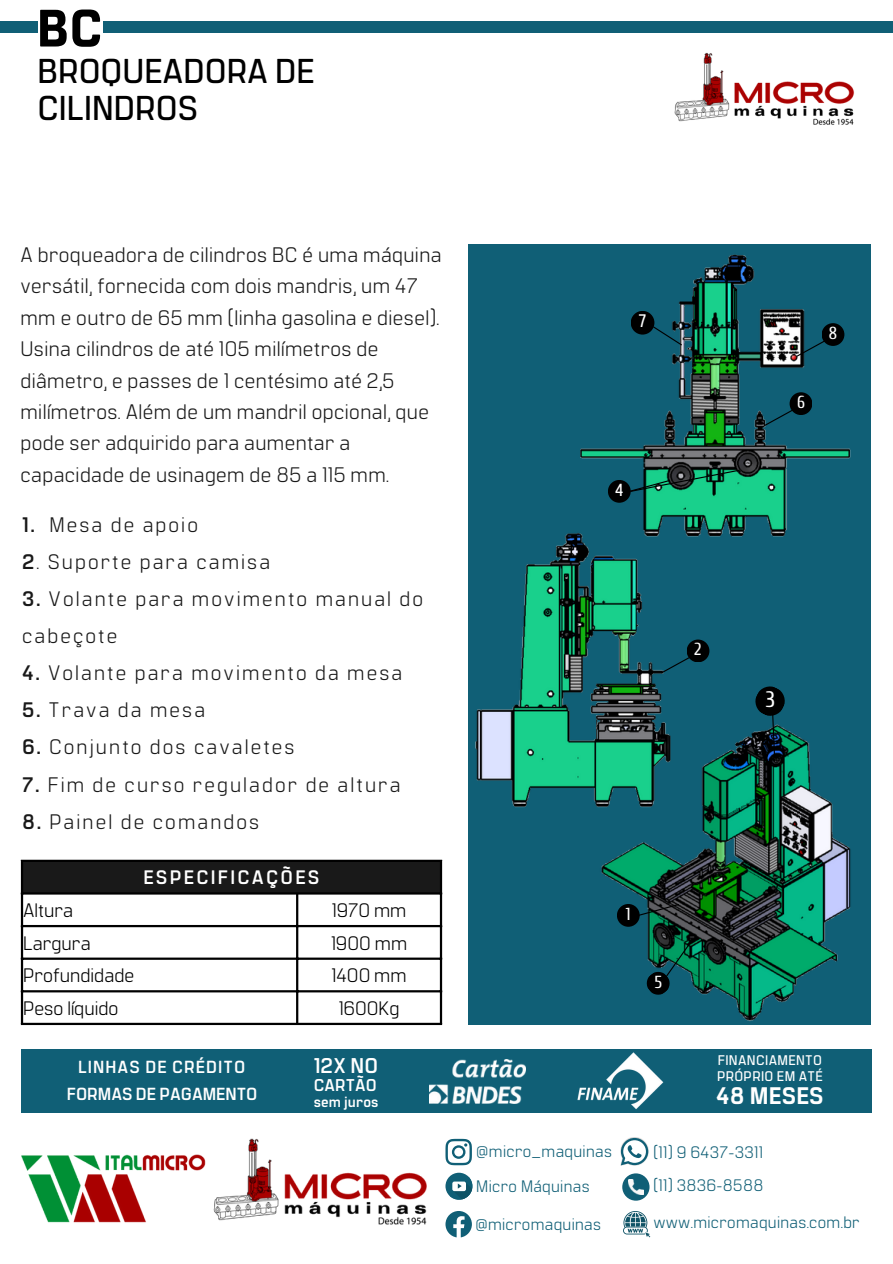
<style>
.page{position:relative;width:893px;height:1264px;background:#fff}
.page>*{position:absolute;margin:0;border:0;box-sizing:border-box;transform-origin:0 0}
.t1{font:800 52.5px "Manifold CF";color:#000}
.t2{font:600 34.5px/37.5px "Manifold CF";color:#000}
.t3{font:800 23.85px "Manifold CF";letter-spacing:.01em;color:#fff}
.t4{font:22.35px "Cuprum";color:#fff}
.t5{font:700 21.3px "Manifold CF";color:#fff}
.t6{font:21px/31.5px "Manifold CF";letter-spacing:.02em;color:#191919}
.t7{font:21px "Manifold CF";letter-spacing:.1em;color:#191919}
.t8{font:19.5px "Manifold CF";color:#000}
.t9{font:700 19.5px "Manifold CF";letter-spacing:.115em;color:#fff}
.t10{font:18px "Cuprum";color:#fff}
.t11{font:700 17.55px "Manifold CF";color:#fff}
.t12{font:700 17.55px "Manifold CF";letter-spacing:.06em;color:#fff}
.t13{font:17.4px "Cuprum";color:#fff}
.t14{font:700 17.1px "Manifold CF";letter-spacing:.01em;color:#fff}
.t15{font:16.65px "Manifold CF";letter-spacing:.02em;color:#105f76}
.t16{font:700 14.85px "Manifold CF";letter-spacing:.01em;color:#fff}
.t17{font:600 13.95px/15.8px "Manifold CF";letter-spacing:.025em;color:#fff}
.s1{font-weight:700}
</style>
<div class="page">
<div style="left:468px;top:244px;width:403px;height:780px;background:#105f76"></div>
<div style="left:622px;top:1173px;width:27px;height:27px;background:#105f76;border-radius:50%"></div>
<img style="left:628px;top:1179px;width:15px;height:15px">
<svg style="left:445px;top:1172px;width:27px;height:27px"></svg>
<svg style="left:449px;top:1176px;width:24px;height:24px"></svg>
<svg style="left:620px;top:1137px;width:28px;height:28px"></svg>
<svg style="left:445px;top:1138px;width:27px;height:27px"></svg>
<svg style="left:445px;top:1211px;width:27px;height:26px"></svg>
<svg style="left:623px;top:1211px;width:27px;height:26px"></svg>
<div style="left:21px;top:1049px;width:850px;height:63px;background:#105f76"></div>
<img style="left:207px;top:1084px;width:226px;height:141px">
<img style="left:21px;top:1112px;width:185px;height:111px">
<img style="left:430px;top:1059px;width:95px;height:44px">
<img style="left:577px;top:1052px;width:87px;height:58px">
<div style="left:22px;top:860px;width:419px;height:33px;background:#191919"></div>
<hr style="left:21px;top:862px;width:2px;height:160px;background:#000">
<hr style="left:296px;top:894px;width:2px;height:128px;background:#000">
<hr style="left:440px;top:862px;width:2px;height:160px;background:#000">
<hr style="left:21px;top:859px;width:421px;height:3px;background:#000">
<hr style="left:21px;top:892px;width:421px;height:2px;background:#000">
<hr style="left:21px;top:925px;width:421px;height:2px;background:#000">
<hr style="left:21px;top:957px;width:421px;height:2px;background:#000">
<hr style="left:21px;top:990px;width:421px;height:2px;background:#000">
<hr style="left:21px;top:1022px;width:421px;height:3px;background:#000">
<div style="left:103px;top:21px;width:789px;height:12px;background:#105f76"></div>
<div style="left:0;top:21px;width:38px;height:12px;background:#105f76"></div>
<img style="left:674px;top:52px;width:181px;height:73px">
<img style="left:580px;top:254px;width:271px;height:283px">
<div style="left:630px;top:311px;width:24px;height:23px;background:#000;border-radius:50%"></div>
<svg style="left:651px;top:325px;width:32px;height:21px"></svg>
<img style="left:596px;top:729px;width:259px;height:296px">
<img style="left:475px;top:526px;width:204px;height:287px">
<svg style="left:763px;top:408px;width:32px;height:19px"></svg>
<div style="left:789px;top:392px;width:23px;height:23px;background:#000;border-radius:50%"></div>
<svg style="left:627px;top:469px;width:113px;height:24px;background:#168160"></svg>
<div style="left:608px;top:480px;width:22px;height:23px;background:#000;border-radius:50%"></div>
<svg style="left:636px;top:903px;width:44px;height:14px"></svg>
<div style="left:617px;top:904px;width:22px;height:22px;background:#000;border-radius:50%"></div>
<svg style="left:660px;top:655px;width:32px;height:19px"></svg>
<div style="left:686px;top:639px;width:23px;height:23px;background:#000;border-radius:50%"></div>
<svg style="left:795px;top:338px;width:32px;height:20px"></svg>
<div style="left:821px;top:323px;width:23px;height:23px;background:#000;border-radius:50%"></div>
<svg style="left:753px;top:686px;width:33px;height:71px"></svg>
<svg style="left:645px;top:941px;width:46px;height:55px"></svg>
<p class="t1" style="left:37px;top:-6px;width:67px">BC</p>
<p class="t2" style="left:38px;top:50px;width:278px">BROQUEADORA DE<br>CILINDROS</p>
<p class="t6" style="left:20px;top:237px;width:422px">A broqueadora de cilindros BC é uma máquina versátil, fornecida com dois mandris, um 47 mm e outro de 65 mm (linha gasolina e diesel).<br>Usina cilindros de até 105 milímetros de diâmetro, e passes de 1 centésimo até 2,5 milímetros. Além de um mandril opcional, que pode ser adquirido para aumentar a capacidade de usinagem de 85 a 115 mm.</p>
<p class="t7" style="left:22px;top:510px;width:177px"><span class="s1">1.</span> Mesa de apoio</p>
<p class="t7" style="left:22px;top:548px;width:249px"><span class="s1">2</span>. Suporte para camisa</p>
<p class="t7" style="left:22px;top:585px;width:403px"><span class="s1">3.</span> Volante para movimento manual do</p>
<p class="t7" style="left:22px;top:622px;width:97px">cabeçote</p>
<p class="t7" style="left:22px;top:659px;width:382px"><span class="s1">4.</span> Volante para movimento da mesa</p>
<p class="t7" style="left:22px;top:696px;width:184px"><span class="s1">5.</span> Trava da mesa</p>
<p class="t7" style="left:22px;top:733px;width:274px"><span class="s1">6.</span> Conjunto dos cavaletes</p>
<p class="t7" style="left:22px;top:770px;width:380px"><span class="s1">7.</span> Fim de curso regulador de altura</p>
<p class="t7" style="left:22px;top:807px;width:239px"><span class="s1">8.</span> Painel de comandos</p>
<p class="t9" style="left:143px;top:865px;width:178px">ESPECIFICAÇÕES</p>
<p class="t8" style="left:23px;top:897px;width:52px">Altura</p>
<p class="t8" style="left:332px;top:897px;width:76px">1970 mm</p>
<p class="t8" style="left:23px;top:930px;width:69px">Largura</p>
<p class="t8" style="left:331px;top:930px;width:78px">1900 mm</p>
<p class="t8" style="left:23px;top:962px;width:113px">Profundidade</p>
<p class="t8" style="left:331px;top:962px;width:77px">1400 mm</p>
<p class="t8" style="left:23px;top:995px;width:97px">Peso líquido</p>
<p class="t8" style="left:338px;top:995px;width:62px">1600Kg</p>
<p class="t10" style="left:638px;top:311px;width:9px">7</p>
<p class="t13" style="left:615px;top:480px;width:10px">4</p>
<p class="t13" style="left:694px;top:639px;width:8px">2</p>
<p class="t13" style="left:797px;top:392px;width:9px">6</p>
<p class="t13" style="left:828px;top:323px;width:10px">8</p>
<p class="t4" style="left:765px;top:686px;width:11px">3</p>
<p class="t13" style="left:625px;top:904px;width:6px">1</p>
<p class="t13" style="left:654px;top:972px;width:9px">5</p>
<p class="t12" style="left:78px;top:1055px;width:169px">LINHAS DE CRÉDITO</p>
<p class="t11" style="left:67px;top:1082px;width:192px">FORMAS DE PAGAMENTO</p>
<p class="t17" style="left:717px;top:1051px;width:107px">FINANCIAMENTO<br>PRÓPRIO EM ATÉ</p>
<p class="t5" style="left:313px;top:1051px;width:66px">12X NO</p>
<p class="t14" style="left:313px;top:1073px;width:65px">CARTÃO</p>
<p class="t16" style="left:313px;top:1091px;width:66px">sem juros</p>
<p class="t3" style="left:716px;top:1079px;width:109px">48 MESES</p>
<p class="t15" style="left:476px;top:1140px;width:137px">@micro_maquinas</p>
<p class="t15" style="left:653px;top:1141px;width:111px">(11) 9 6437-3311</p>
<p class="t15" style="left:476px;top:1175px;width:115px">Micro Máquinas</p>
<p class="t15" style="left:475px;top:1212px;width:127px">@micromaquinas</p>
<p class="t15" style="left:653px;top:1174px;width:112px">(11) 3836-8588</p>
<p class="t15" style="left:653px;top:1211px;width:208px">www.micromaquinas.com.br</p>
</div>
